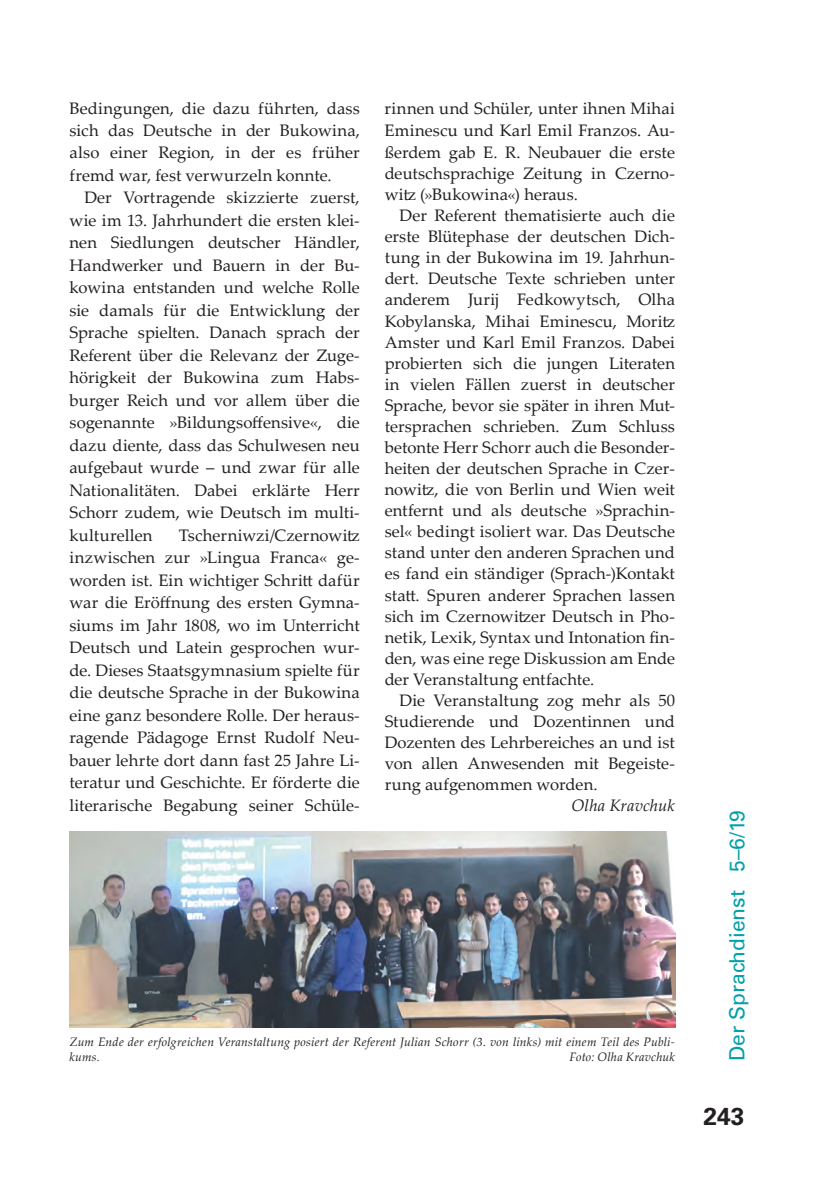
<style>
.page{position:relative;width:814px;height:1191px;background:#fff}
.page>*{position:absolute;margin:0;border:0;box-sizing:border-box;transform-origin:0 0}
.t1{font:700 24.5px "Univers";color:#231f20}
.t2{font:21px "Univers";color:#00a0a7}
.t3{font:16.62px/22.6px "Palatino Linotype";letter-spacing:.005em;color:#231f20;text-align:justify}
.t4{font:italic 16.62px "Palatino Linotype";letter-spacing:.005em;color:#231f20}
.t5{font:italic 12.25px/14.7px "Palatino Linotype";letter-spacing:.015em;color:#231f20}
</style>
<div class="page">
<img style="left:69px;top:831px;width:606px;height:196px">
<p class="t3" style="left:69px;top:96px;width:292px">Bedingungen, die dazu führten, dass sich das Deutsche in der Bukowina, also einer Region, in der es früher fremd war, fest verwurzeln konnte.</p>
<p class="t3" style="left:69px;top:185px;width:292px;text-indent:15px">Der Vortragende skizzierte zuerst, wie im 13. Jahrhundert die ersten klei&shy;nen Siedlungen deutscher Händler, Handwerker und Bauern in der Bu&shy;kowina entstanden und welche Rolle sie damals für die Entwicklung der Sprache spielten. Danach sprach der Referent über die Relevanz der Zuge&shy;hörigkeit der Bukowina zum Habs&shy;burger Reich und vor allem über die sogenannte »Bildungsoffensive«, die dazu diente, dass das Schulwesen neu aufgebaut wurde – und zwar für alle Nationalitäten. Dabei erklärte Herr Schorr zudem, wie Deutsch im multi&shy;kulturellen</p>
<p class="t3" style="left:69px;top:523px;width:292px;text-indent:109px">Tscherniwzi/Czernowitz inzwischen zur »Lingua Franca« ge&shy;worden ist. Ein wichtiger Schritt dafür war die Eröffnung des ersten Gymna&shy;siums im Jahr 1808, wo im Unterricht Deutsch und Latein gesprochen wur&shy;de. Dieses Staatsgymnasium spielte für die deutsche Sprache in der Bukowina eine ganz besondere Rolle. Der heraus&shy;ragende Pädagoge Ernst Rudolf Neu&shy;bauer lehrte dort dann fast 25 Jahre Li&shy;teratur und Geschichte. Er förderte die literarische Begabung seiner Schüle-</p>
<p class="t3" style="left:384px;top:97px;width:292px;line-height:21.5px">rinnen und Schüler, unter ihnen Mihai Eminescu und Karl Emil Franzos. Au&shy;ßerdem gab E. R. Neubauer die erste deutschsprachige Zeitung in Czerno&shy;witz (»Bukowina«) heraus.</p>
<p class="t3" style="left:384px;top:204px;width:292px;line-height:21px;text-indent:15px">Der Referent thematisierte auch die erste Blütephase der deutschen Dich&shy;tung in der Bukowina im 19. Jahrhun&shy;dert. Deutsche Texte schrieben unter anderem Jurij Fedkowytsch, Olha Kobylanska, Mihai Eminescu, Moritz Amster und Karl Emil Franzos. Dabei probierten sich die jungen Literaten in vielen Fällen zuerst in deutscher Sprache, bevor sie später in ihren Mut&shy;tersprachen schrieben. Zum Schluss betonte Herr Schorr auch die Besonder&shy;heiten der deutschen Sprache in Czer&shy;nowitz, die von Berlin und Wien weit entfernt und als deutsche »Sprachin&shy;sel« bedingt isoliert war. Das Deutsche stand unter den anderen Sprachen und es fand ein ständiger (Sprach-)Kontakt statt. Spuren anderer Sprachen lassen sich im Czernowitzer Deutsch in Pho&shy;netik, Lexik, Syntax und Intonation fin&shy;den, was eine rege Diskussion am Ende der Veranstaltung entfachte.</p>
<p class="t3" style="left:384px;top:689px;width:292px;line-height:21px;text-indent:15px">Die Veranstaltung zog mehr als 50<br>Studierende und Dozentinnen und Dozenten des Lehrbereiches an und ist von allen Anwesenden mit Begeiste&shy;rung aufgenommen worden.</p>
<p class="t4" style="left:571px;top:793px;width:105px">Olha Kravchuk</p>
<p class="t5" style="left:69px;top:1034px;width:607px">Zum Ende der erfolgreichen Veranstaltung posiert der Referent Julian Schorr (3. von links) mit einem Teil des Publi&shy;kums.</p>
<p class="t5" style="left:569px;top:1049px;width:107px">Foto: Olha Kravchuk</p>
<p class="t2" style="left:724px;top:1061px;width:252px;rotate:-90deg">Der Sprachdienst 5–6/19</p>
<h1 class="t1" style="left:703px;top:1102px;width:42px">243</h1>
</div>
